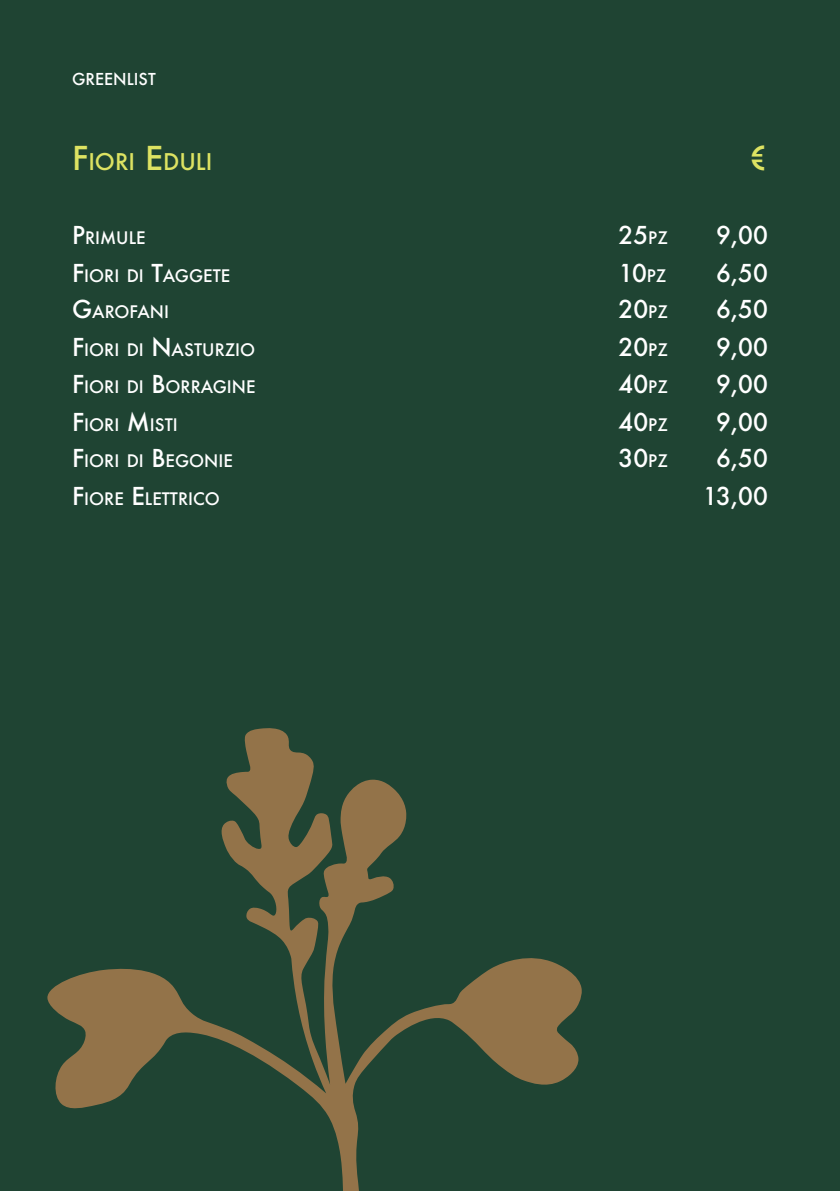
<style>
.page{position:relative;width:840px;height:1191px;background:#fff}
.page>*{position:absolute;margin:0;border:0;box-sizing:border-box;transform-origin:0 0}
.t1{font:500 32px "Futura";color:#dde362}
.t2{font:500 24px "Futura";color:#fff}
.t3{font:500 22.4px "Futura";color:#dde362}
.t4{font:500 16.8px "Futura";color:#fff}
.t5{font:500 16px "Futura";color:#fff}
.s1{font-size:32px}
.s2{font-size:24px}
.s3{font-size:16.8px}
</style>
<div class="page">
<div style="left:0;top:0;width:839px;height:1191px;background:#1f4433"></div>
<svg style="left:47px;top:728px;width:534px;height:463px"></svg>
<p class="t5" style="left:72px;top:68px;width:85px">GREENLIST</p>
<p class="t3" style="left:72px;top:146px;width:142px"><span class="s1">F</span>IORI <span class="s1">E</span> DULI</p>
<p class="t1" style="left:747px;top:136px;width:21px">€</p>
<p class="t4" style="left:72px;top:226px;width:75px"><span class="s2">P</span>RIMULE</p>
<p class="t2" style="left:618px;top:219px;width:51px">25<span class="s3">PZ</span></p>
<p class="t2" style="left:715px;top:219px;width:53px">9,00</p>
<p class="t4" style="left:72px;top:264px;width:160px"><span class="s2">F</span>IORI DI <span class="s2">T</span>AGGETE</p>
<p class="t2" style="left:618px;top:257px;width:49px">10<span class="s3">PZ</span></p>
<p class="t2" style="left:715px;top:257px;width:53px">6,50</p>
<p class="t4" style="left:72px;top:300px;width:98px"><span class="s2">G</span>AROFANI</p>
<p class="t2" style="left:618px;top:292px;width:51px">20<span class="s3">PZ</span></p>
<p class="t2" style="left:715px;top:292px;width:53px">6,50</p>
<p class="t4" style="left:72px;top:338px;width:185px"><span class="s2">F</span>IORI DI <span class="s2">N</span>ASTURZIO</p>
<p class="t2" style="left:618px;top:330px;width:51px">20<span class="s3">PZ</span></p>
<p class="t2" style="left:715px;top:330px;width:53px">9,00</p>
<p class="t4" style="left:72px;top:375px;width:185px"><span class="s2">F</span>IORI DI <span class="s2">B</span>ORRAGINE</p>
<p class="t2" style="left:618px;top:368px;width:51px">40<span class="s3">PZ</span></p>
<p class="t2" style="left:715px;top:368px;width:53px">9,00</p>
<p class="t4" style="left:72px;top:413px;width:107px"><span class="s2">F</span>IORI <span class="s2">M</span>ISTI</p>
<p class="t2" style="left:618px;top:406px;width:51px">40<span class="s3">PZ</span></p>
<p class="t2" style="left:715px;top:406px;width:53px">9,00</p>
<p class="t4" style="left:72px;top:449px;width:162px"><span class="s2">F</span>IORI DI <span class="s2">B</span>EGONIE</p>
<p class="t2" style="left:618px;top:441px;width:51px">30<span class="s3">PZ</span></p>
<p class="t2" style="left:715px;top:441px;width:53px">6,50</p>
<p class="t4" style="left:72px;top:487px;width:149px"><span class="s2">F</span>IORE <span class="s2">E</span> LETTRICO</p>
<p class="t2" style="left:702px;top:479px;width:66px">13,00</p>
</div>
